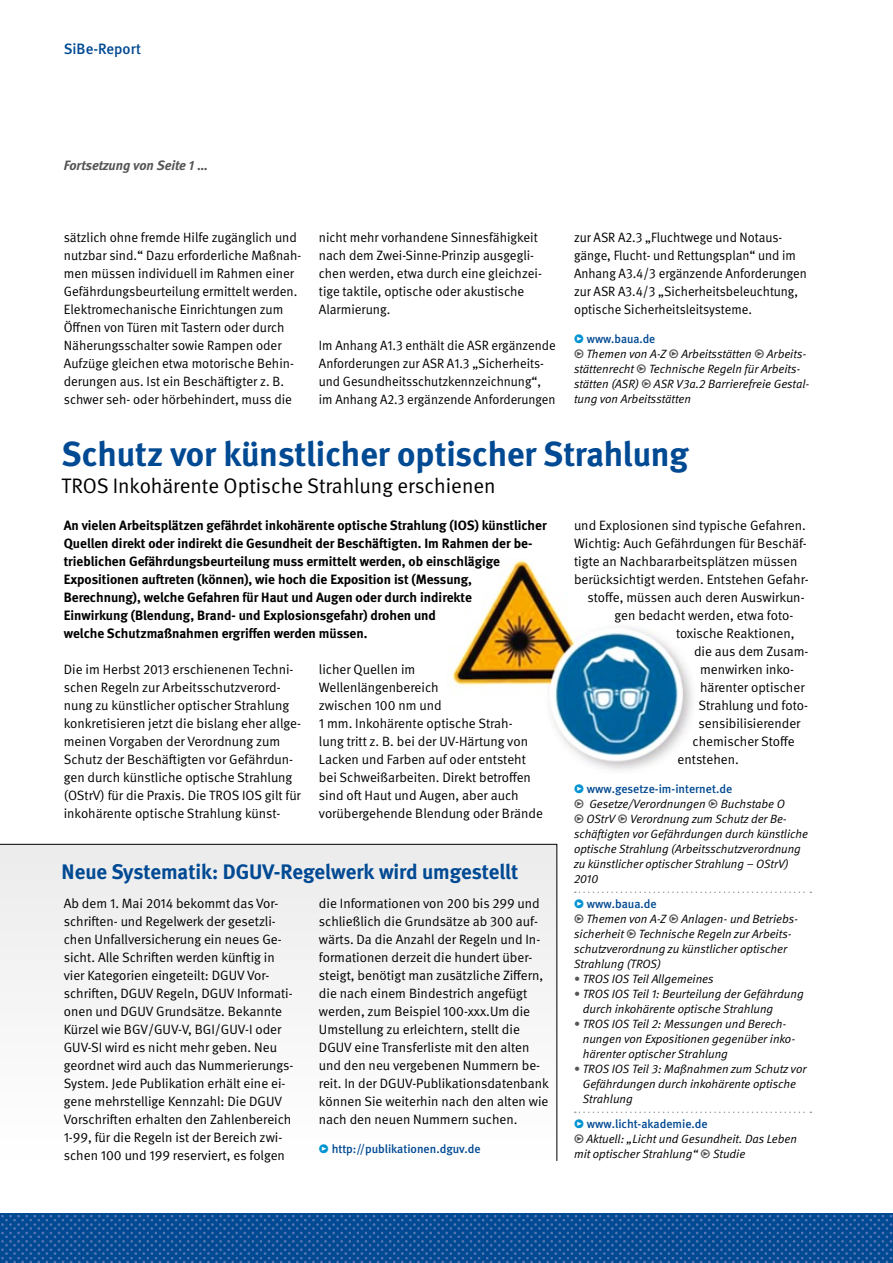
<style>
.page{position:relative;width:893px;height:1263px;background:#fff}
.page>*{position:absolute;margin:0;border:0;box-sizing:border-box;transform-origin:0 0}
.DGUV_Titel{font:700 34.5px "DGUV Meta";color:#004993}
.DGUV_Untertitel{font:700 21px "DGUV Meta";color:#004993}
.DGUV_Untertitel-2{font:21px "DGUV Meta";color:#000}
.t1{font:500 15px "DGUV Meta";color:#004993}
.DGUV_GS{font:13.5px/18px "DGUV Meta";color:#000}
.DGUV_GS_Bold{font:700 13.5px/18px "DGUV Meta";color:#000}
.DGUV_GS-2{font:13.5px/18px "DGUV Meta";color:#000;scale:.96 1}
.DGUV_Titel_kleiner{font:italic 700 13.5px "DGUV Meta";color:#565656}
.DGUV_URL2_ohneLinie{font:italic 12px/15px "DGUV Meta";color:#000}
.DGUV_URL2_bull{font:italic 12px/15px "DGUV Meta";color:#000}
.t2{font:500 12px "DGUV Meta";color:#004993}
.s1{font-style:normal;color:#565656}
</style>
<div class="page">
<img style="left:452px;top:558px;width:240px;height:212px">
<svg style="left:0;top:844px;width:557px;height:317px"></svg>
<img style="left:0;top:1214px;width:893px;height:49px">
<svg style="left:575px;top:891px;width:236px;height:2px"></svg>
<svg style="left:575px;top:1111px;width:236px;height:2px"></svg>
<svg style="left:319px;top:1144px;width:9px;height:9px"></svg>
<p class="t1" style="left:64px;top:40px;width:79px">SiBe-Report</p>
<p class="DGUV_Titel_kleiner" style="left:64px;top:157px;width:146px">Fortsetzung von Seite 1 …</p>
<p class="DGUV_GS" style="left:64px;top:228px;width:239px">sätzlich ohne fremde Hilfe zugänglich und nutzbar sind.“ Dazu erforderliche Maßnah&shy;men müssen individuell im Rahmen einer Gefährdungsbeurteilung ermittelt werden.<br>Elektromechanische Einrichtungen zum Öffnen von Türen mit Tastern oder durch Näherungsschalter sowie Rampen oder Aufzüge gleichen etwa motorische Behin&shy;derungen aus. Ist ein Beschäftigter z. B. schwer seh- oder hörbehindert, muss die</p>
<p class="DGUV_GS" style="left:319px;top:228px;width:223px">nicht mehr vorhandene Sinnesfähigkeit nach dem Zwei-Sinne-Prinzip ausgegli&shy;chen werden, etwa durch eine gleichzei&shy;tige taktile, optische oder akustische Alarmierung.</p>
<p class="DGUV_GS-2" style="left:319px;top:336px;width:248px">Im Anhang A1.3 enthält die ASR ergänzende Anforderungen zur ASR A1.3 „Sicherheits&shy;und Gesundheitsschutzkennzeichnung“, im Anhang A2.3 ergänzende Anforderungen</p>
<p class="DGUV_GS-2" style="left:574px;top:228px;width:244px">zur ASR A2.3 „Fluchtwege und Notaus&shy;gänge, Flucht- und Rettungsplan“ und im Anhang A3.4/3 ergänzende Anforderungen zur ASR A3.4/3 „Sicherheitsbeleuchtung, optische Sicherheitsleitsysteme.</p>
<p class="t2" style="left:587px;top:332px;width:70px">www.baua.de</p>
<p class="DGUV_URL2_ohneLinie" style="left:574px;top:347px;width:237px"><span class="s1">•</span> Themen von A-Z <span class="s1">•</span> Arbeitsstätten <span class="s1">•</span> Arbeits&shy;stättenrecht <span class="s1">•</span> Technische Regeln für Arbeits&shy;stätten (ASR) <span class="s1">•</span> ASR V3a.2 Barrierefreie Gestal&shy;tung von Arbeitsstätten</p>
<p class="DGUV_Titel" style="left:62px;top:434px;width:628px">Schutz vor künstlicher optischer Strahlung</p>
<p class="DGUV_Untertitel-2" style="left:62px;top:474px;width:436px">TROS Inkohärente Optische Strahlung erschienen</p>
<p class="DGUV_GS" style="left:574px;top:516px;width:233px">und Explosionen sind typische Gefahren.</p>
<p class="DGUV_GS" style="left:574px;top:534px;width:234px">Wichtig: Auch Gefährdungen für Beschäf-</p>
<p class="DGUV_GS" style="left:574px;top:552px;width:225px">tigte an Nachbararbeitsplätzen müssen</p>
<p class="DGUV_GS" style="left:574px;top:570px;width:236px">berücksichtigt werden. Entstehen Gefahr-</p>
<p class="DGUV_GS" style="left:588px;top:588px;width:219px">stoffe, müssen auch deren Auswirkun-</p>
<p class="DGUV_GS" style="left:615px;top:606px;width:179px">gen bedacht werden, etwa foto-</p>
<p class="DGUV_GS" style="left:676px;top:624px;width:120px">toxische Reaktionen,</p>
<p class="DGUV_GS" style="left:694px;top:642px;width:116px">die aus dem Zusam-</p>
<p class="DGUV_GS" style="left:700px;top:660px;width:94px">menwirken inko-</p>
<p class="DGUV_GS" style="left:700px;top:678px;width:106px">härenter optischer</p>
<p class="DGUV_GS" style="left:699px;top:696px;width:111px">Strahlung und foto-</p>
<p class="DGUV_GS" style="left:699px;top:714px;width:103px">sensibilisierender</p>
<p class="DGUV_GS" style="left:693px;top:732px;width:104px">chemischer Stoffe</p>
<p class="DGUV_GS" style="left:678px;top:750px;width:63px">entstehen.</p>
<p class="t2" style="left:587px;top:782px;width:147px">www.gesetze-im-internet.de</p>
<p class="DGUV_URL2_ohneLinie" style="left:589px;top:797px;width:197px">Gesetze/Verordnungen <span class="s1">•</span> Buchstabe O</p>
<p class="DGUV_URL2_ohneLinie" style="left:574px;top:812px;width:235px"><span class="s1">•</span> OStrV <span class="s1">•</span> Verordnung zum Schutz der Be&shy;schäftigten vor Gefährdungen durch künstliche optische Strahlung (Arbeitsschutzverordnung zu künstlicher optischer Strahlung – OStrV)<br>2010</p>
<p class="t2" style="left:587px;top:897px;width:71px">www.baua.de</p>
<p class="DGUV_URL2_bull" style="left:574px;top:912px;width:224px;text-indent:12px">Themen von A-Z <span class="s1">•</span> Anlagen- und Betriebs&shy;sicherheit <span class="s1">•</span> Technische Regeln zur Arbeits&shy;schutzverordnung zu künstlicher optischer Strahlung (TROS)</p>
<p class="DGUV_URL2_bull" style="left:574px;top:972px;width:141px"><span class="s1">•</span> TROS IOS Teil Allgemeines</p>
<p class="DGUV_URL2_bull" style="left:583px;top:987px;width:222px;text-indent:-9px"><span class="s1">•</span> TROS IOS Teil 1: Beurteilung der Gefährdung durch inkohärente optische Strahlung</p>
<p class="DGUV_URL2_bull" style="left:583px;top:1017px;width:212px;text-indent:-9px"><span class="s1">•</span> TROS IOS Teil 2: Messungen und Berech&shy;nungen von Expositionen gegenüber inko&shy;härenter optischer Strahlung</p>
<p class="DGUV_URL2_bull" style="left:583px;top:1062px;width:225px;text-indent:-9px"><span class="s1">•</span> TROS IOS Teil 3: Maßnahmen zum Schutz vor<br>Gefährdungen durch inkohärente optische<br>Strahlung</p>
<p class="t2" style="left:587px;top:1117px;width:122px">www.licht-akademie.de</p>
<p class="DGUV_URL2_ohneLinie" style="left:574px;top:1132px;width:224px"><span class="s1">•</span> Aktuell: „Licht und Gesundheit. Das Leben mit optischer Strahlung“ <span class="s1">•</span> Studie</p>
<p class="DGUV_GS_Bold" style="left:64px;top:516px;width:484px">An vielen Arbeitsplätzen gefährdet inkohärente optische Strahlung (IOS) künstlicher Quellen direkt oder indirekt die Gesundheit der Beschäftigten. Im Rahmen der be&shy;trieblichen Gefährdungsbeurteilung muss ermittelt werden, ob einschlägige Expositionen auftreten (können), wie hoch die Exposition ist (Messung, Berechnung), welche Gefahren für Haut und Augen oder durch indirekte<br>Einwirkung (Blendung, Brand- und Explosionsgefahr) drohen und<br>welche Schutzmaßnahmen ergriffen werden müssen.</p>
<p class="DGUV_GS" style="left:64px;top:660px;width:239px">Die im Herbst 2013 erschienenen Techni&shy;schen Regeln zur Arbeitsschutzverord&shy;nung zu künstlicher optischer Strahlung konkretisieren jetzt die bislang eher allge&shy;meinen Vorgaben der Verordnung zum Schutz der Beschäftigten vor Gefährdun&shy;gen durch künstliche optische Strahlung (OStrV) für die Praxis. Die TROS IOS gilt für inkohärente optische Strahlung künst-</p>
<p class="DGUV_GS" style="left:319px;top:660px;width:226px">licher Quellen im<br>Wellenlängenbereich<br>zwischen 100 nm und<br>1 mm. Inkohärente optische Strah-<br>lung tritt z. B. bei der UV-Härtung von<br>Lacken und Farben auf oder entsteht bei Schweißarbeiten. Direkt betroffen sind oft Haut und Augen, aber auch vorübergehende Blendung oder Brände</p>
<p class="DGUV_Untertitel" style="left:62px;top:859px;width:458px">Neue Systematik: DGUV-Regelwerk wird umgestellt</p>
<p class="DGUV_GS" style="left:64px;top:894px;width:231px">Ab dem 1. Mai 2014 bekommt das Vor&shy;schriften- und Regelwerk der gesetzli&shy;chen Unfallversicherung ein neues Ge&shy;sicht. Alle Schriften werden künftig in vier Kategorien eingeteilt: DGUV Vor&shy;schriften, DGUV Regeln, DGUV Informati&shy;onen und DGUV Grundsätze. Bekannte Kürzel wie BGV/GUV-V, BGI/GUV-I oder GUV-SI wird es nicht mehr geben. Neu geordnet wird auch das Nummerierungs-System. Jede Publikation erhält eine ei&shy;gene mehrstellige Kennzahl: Die DGUV Vorschriften erhalten den Zahlenbereich 1-99, für die Regeln ist der Bereich zwi&shy;schen 100 und 199 reserviert, es folgen</p>
<p class="DGUV_GS" style="left:319px;top:894px;width:231px">die Informationen von 200 bis 299 und schließlich die Grundsätze ab 300 auf&shy;wärts. Da die Anzahl der Regeln und In&shy;formationen derzeit die hundert über&shy;steigt, benötigt man zusätzliche Ziffern, die nach einem Bindestrich angefügt werden, zum Beispiel 100-xxx.Um die Umstellung zu erleichtern, stellt die DGUV eine Transferliste mit den alten und den neu vergebenen Nummern be&shy;reit. In der DGUV-Publikationsdatenbank können Sie weiterhin nach den alten wie nach den neuen Nummern suchen.</p>
<p class="t2" style="left:332px;top:1142px;width:150px">http://publikationen.dguv.de</p>
</div>
